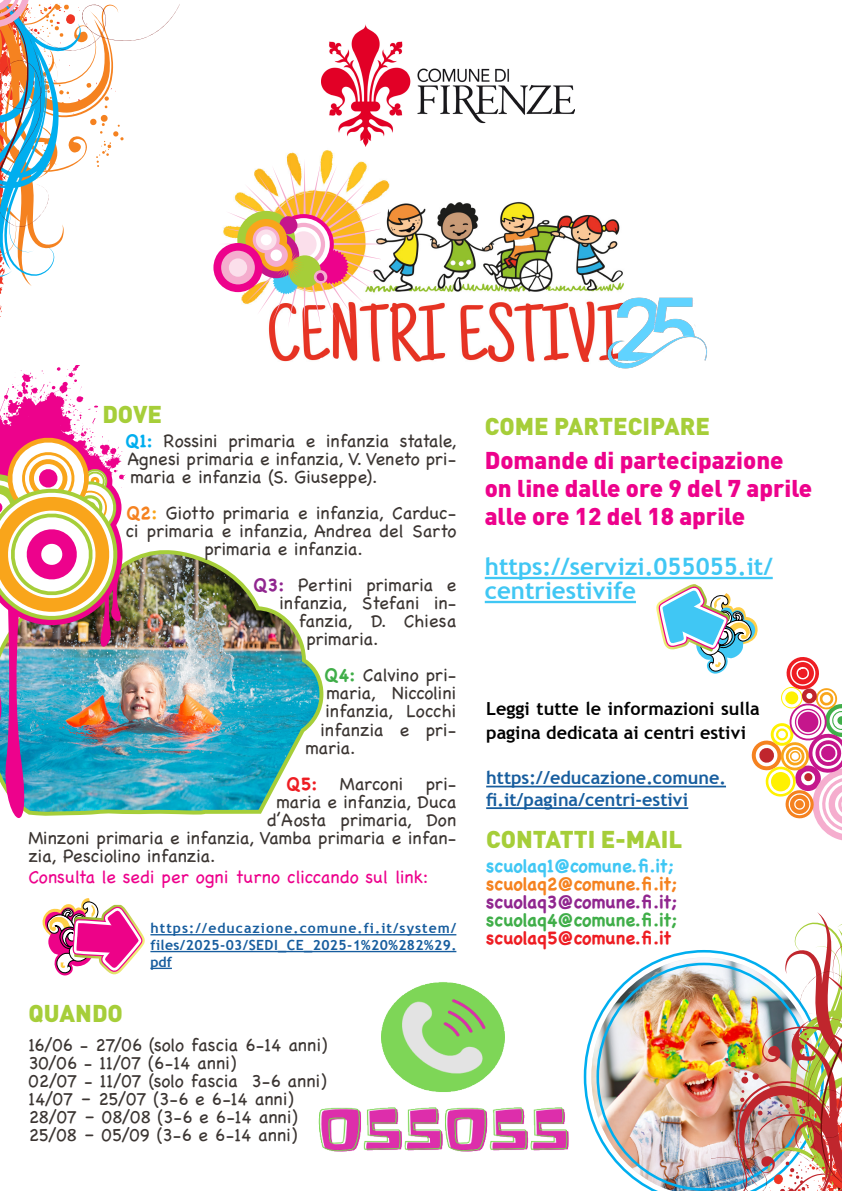
<style>
.page{position:relative;width:842px;height:1191px;background:#fff}
.page>*{position:absolute;margin:0;border:0;box-sizing:border-box;transform-origin:0 0}
.t1{font:900 24px/28px "DIN";color:#ed028c}
.t2{font:700 24px/24px "Trebuchet MS";color:#40c7f4}
.t3{font:900 24px "DIN";color:#a6ce39}
.t4{font:300 18px/18px "Chalkboard SE";color:#3b3532}
.t5{font:18px/18px "Chalkboard";color:#3b3532}
.t6{font:700 18px/24px "Trebuchet MS";color:#000}
.t7{font:700 18px/21.6px "Trebuchet MS";color:#175d9e}
.t8{font:300 18px "Chalkboard SE";color:#ed028c}
.t9{font:700 18px "Chalkboard";color:#40c7f4}
.t10{font:700 18px "Chalkboard";color:#f58220}
.t11{font:700 18px "Chalkboard";color:#90268f}
.t12{font:700 18px "Chalkboard";color:#40ae49}
.t13{font:700 18px "Chalkboard";color:#ee1d23}
.t14{font:700 14px/16.8px "Trebuchet MS";letter-spacing:.03em;color:#175d9e;text-align:justify}
.s1{font-weight:700;color:#00aeef}
.s2{font-family:"Chalkboard";font-weight:400}
.s3{font-weight:700;color:#f58220}
.s4{font-weight:700;color:#f9a51b}
.s5{font-weight:700;color:#90268f}
.s6{font-weight:700;color:#40ae49}
.s7{font-weight:700;color:#ee1d23}
</style>
<div class="page">
<img style="left:598px;top:950px;width:113px;height:241px">
<img style="left:711px;top:912px;width:131px;height:279px">
<svg style="left:0;top:0;width:124px;height:317px"></svg>
<img style="left:268px;top:146px;width:356px;height:216px">
<img style="left:126px;top:550px;width:198px;height:265px">
<img style="left:0;top:366px;width:126px;height:452px">
<hr style="left:150px;top:934px;width:306px;height:1px;background:#175d9e">
<hr style="left:150px;top:951px;width:306px;height:1px;background:#175d9e">
<hr style="left:150px;top:967px;width:22px;height:2px;background:#175d9e">
<hr style="left:486px;top:785px;width:240px;height:2px;background:#175d9e">
<hr style="left:486px;top:807px;width:202px;height:2px;background:#175d9e">
<svg style="left:42px;top:898px;width:103px;height:78px"></svg>
<hr style="left:485px;top:577px;width:288px;height:2px;background:#40c7f4">
<hr style="left:485px;top:601px;width:151px;height:2px;background:#40c7f4">
<svg style="left:656px;top:584px;width:186px;height:257px"></svg>
<svg style="left:223px;top:159px;width:158px;height:170px"></svg>
<div style="left:213px;top:243px;width:50px;height:49px;background:#ed028c;border-radius:50%"></div>
<div style="left:221px;top:251px;width:34px;height:33px;background:#f5adce;border-radius:50%"></div>
<div style="left:229px;top:258px;width:18px;height:19px;background:#fbdfeb;border-radius:50%"></div>
<div style="left:256px;top:229px;width:21px;height:21px;background:#fbdfeb;border-radius:50%"></div>
<div style="left:261px;top:234px;width:11px;height:11px;background:#fff;border-radius:50%"></div>
<svg style="left:319px;top:358px;width:3px;height:4px"></svg>
<img style="left:604px;top:294px;width:103px;height:75px">
<img style="left:322px;top:24px;width:253px;height:122px">
<img style="left:289px;top:934px;width:309px;height:218px">
<h1 class="t3" style="left:102px;top:398px;width:61px">DOVE</h1>
<p class="t5" style="left:125px;top:432px;width:332px"><span class="s1">Q1:</span> Rossini primaria e infanzia statale,</p>
<p class="t4" style="left:127px;top:449px;width:330px"><span class="s2">Agnesi p</span>rimaria e infanzia, V. Veneto pri&shy;maria e infanzia (S. Giuseppe).</p>
<p class="t4" style="left:126px;top:503px;width:331px"><span class="s3">Q2</span><span class="s4">:</span> Giotto primaria e infanzia, Carduc-</p>
<p class="t4" style="left:125px;top:521px;width:333px">ci primaria e infanzia, Andrea del Sarto</p>
<p class="t4" style="left:204px;top:539px;width:160px">primaria e infanzia.</p>
<p class="t4" style="left:253px;top:575px;width:204px"><span class="s5">Q3:</span> Pertini primaria e</p>
<p class="t4" style="left:279px;top:593px;width:178px">infanzia, Stefani in-</p>
<p class="t4" style="left:298px;top:611px;width:159px">fanzia, D. Chiesa</p>
<p class="t4" style="left:306px;top:629px;width:73px">primaria.</p>
<p class="t4" style="left:324px;top:665px;width:133px"><span class="s6">Q4:</span> Calvino pri-</p>
<p class="t4" style="left:326px;top:683px;width:131px">maria, Niccolini</p>
<p class="t4" style="left:325px;top:701px;width:133px">infanzia, Locchi</p>
<p class="t4" style="left:320px;top:719px;width:137px">infanzia e pri-</p>
<p class="t4" style="left:305px;top:737px;width:52px">maria.</p>
<p class="t4" style="left:286px;top:773px;width:171px"><span class="s7">Q5:</span> Marconi pri-</p>
<p class="t4" style="left:276px;top:791px;width:182px">maria e infanzia, Duca</p>
<p class="t4" style="left:267px;top:809px;width:190px">d’Aosta primaria, Don</p>
<p class="t4" style="left:28px;top:827px;width:429px">Minzoni primaria e infanzia, Vamba primaria e infan-</p>
<p class="t4" style="left:28px;top:845px;width:189px">zia, Pesciolino infanzia.</p>
<p class="t8" style="left:28px;top:861px;width:401px">Consulta le sedi per ogni turno cliccando sul link:</p>
<p class="t14" style="left:150px;top:919px;width:307px">https://educazione.comune.fi.it/system/ files/2025-03/SEDI_CE_2025-1%20%282%29. pdf</p>
<h1 class="t3" style="left:28px;top:996px;width:96px">QUANDO</h1>
<p class="t5" style="left:28px;top:1035px;width:301px">16/06 - 27/06 (solo fascia 6-14 anni)<br>30/06 - 11/07 (6-14 anni)<br>02/07 - 11/07 (solo fascia 3-6 anni)<br>14/07 – 25/07 (3-6 e 6-14 anni)<br>28/07 – 08/08 (3-6 e 6-14 anni)<br>25/08 – 05/09 (3-6 e 6-14 anni)</p>
<h1 class="t3" style="left:485px;top:410px;width:227px">COME PARTECIPARE</h1>
<h1 class="t1" style="left:485px;top:445px;width:329px">Domande di partecipazione on line dalle ore 9 del 7 aprile alle ore 12 del 18 aprile</h1>
<h1 class="t2" style="left:485px;top:554px;width:289px">https://servizi.055055.it/ centriestivife</h1>
<p class="t6" style="left:486px;top:696px;width:275px">Leggi tutte le informazioni sulla pagina dedicata ai centri estivi</p>
<p class="t7" style="left:486px;top:767px;width:241px">https://educazione.comune. fi.it/pagina/centri-estivi</p>
<h1 class="t3" style="left:486px;top:823px;width:198px">CONTATTI E-MAIL</h1>
<p class="t9" style="left:486px;top:855px;width:189px">scuolaq1@comune.fi.it;</p>
<p class="t10" style="left:486px;top:873px;width:193px">scuolaq2@comune.fi.it;</p>
<p class="t11" style="left:486px;top:891px;width:193px">scuolaq3@comune.fi.it;</p>
<p class="t12" style="left:486px;top:909px;width:193px">scuolaq4@comune.fi.it;</p>
<p class="t13" style="left:486px;top:927px;width:187px">scuolaq5@comune.fi.it</p>
</div>
